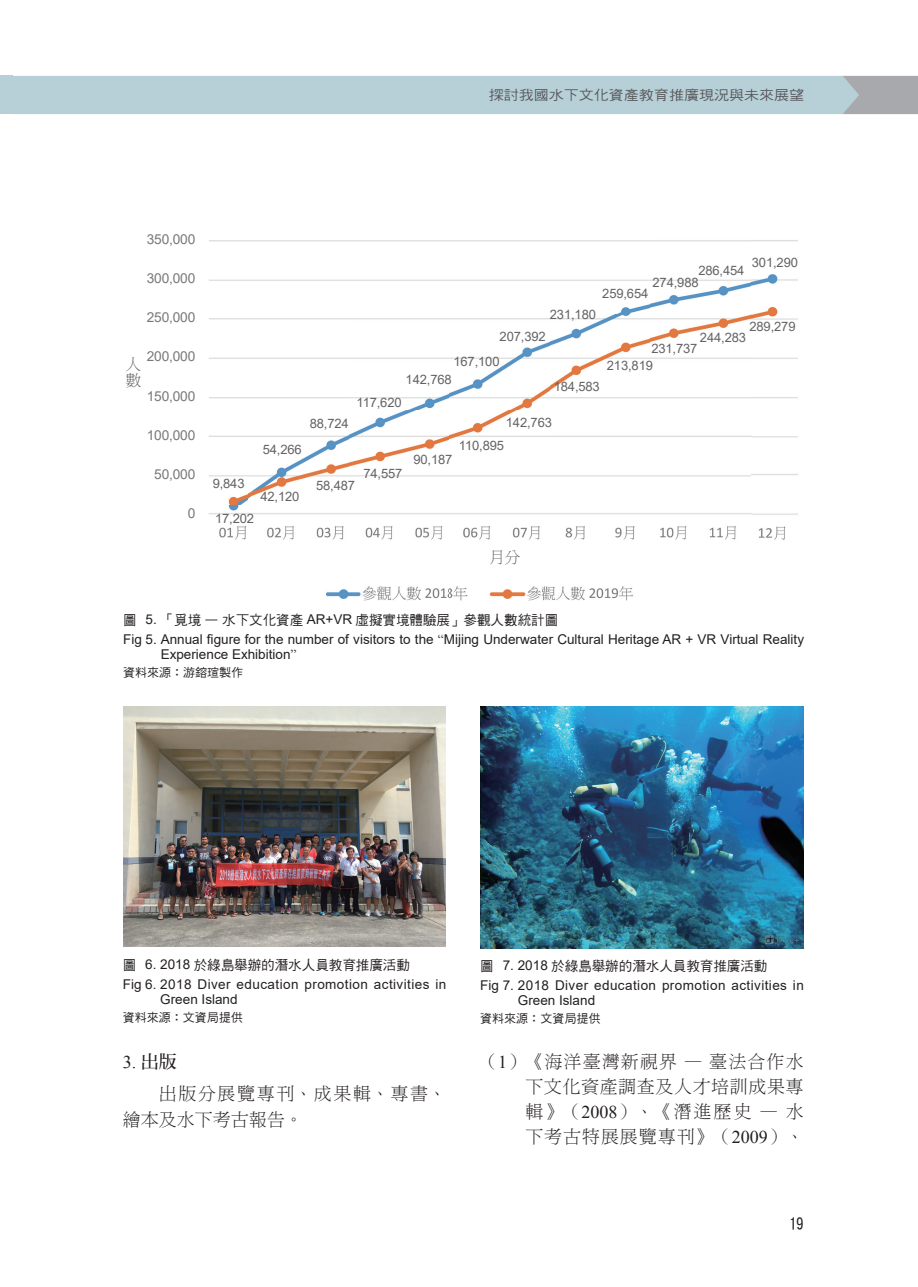
<style>
.page{position:relative;width:918px;height:1287px;background:#fff}
.page>*{position:absolute;margin:0;border:0;box-sizing:border-box;transform-origin:0 0}
.t1{font:18px/25px "DF Ming Std W3";letter-spacing:.05em;color:#231f20;text-align:justify}
.t2{font:18px/25.5px "DF Ming Std W3";letter-spacing:.085em;color:#231f20}
.t3{font:18px "Times Ext Roman";color:#231f20}
.t4{font:15.9px/15.9px "DF Ming Std W3";color:#636366}
.t5{font:15px "DF Li Hei Md WIN BF";color:#231f20}
.t6{font:13.65px "Arial";letter-spacing:-.01em;color:#76787b}
.t7{font:13.5px/15px "Arial";color:#231f20}
.t8{font:13.5px/15px "Arial";letter-spacing:.03em;color:#231f20}
.t9{font:13.5px "DF Hei Md HKP BF";color:#231f20}
.t10{font:13.5px "DF Hei Md HKP BF";color:#57585a;scale:1.11 1}
.t11{font:12.9px/17.1px "Arial";letter-spacing:-.01em;color:#636366}
.t12{font:12px "DF Hei Md HKP BF";color:#231f20}
.s1{font-family:"Arial"}
.s2{font-family:"Times Ext Roman"}
.s3{font-family:"DF Ming Std W7"}
</style>
<div class="page">
<div style="left:0;top:76px;width:12px;height:38px;background:#b7d0d8"></div>
<svg style="left:12px;top:76px;width:905px;height:38px"></svg>
<img style="left:480px;top:706px;width:323px;height:242px">
<img style="left:124px;top:706px;width:321px;height:241px">
<img style="left:209px;top:240px;width:589px;height:361px">
<p class="t10" style="left:488px;top:88px;width:285px">探討我國水下文化資產教育推廣現況與未來展望</p>
<p class="t6" style="left:147px;top:229px;width:50px">350,000</p>
<p class="t6" style="left:147px;top:269px;width:50px">300,000</p>
<p class="t6" style="left:147px;top:308px;width:50px">250,000</p>
<p class="t6" style="left:147px;top:347px;width:50px">200,000</p>
<p class="t6" style="left:147px;top:386px;width:50px">150,000</p>
<p class="t6" style="left:147px;top:426px;width:50px">100,000</p>
<p class="t6" style="left:154px;top:465px;width:43px">50,000</p>
<p class="t6" style="left:188px;top:504px;width:9px">0</p>
<p class="t4" style="left:125px;top:356px;width:17px">人數</p>
<p class="t11" style="left:212px;top:474px;width:33px">9,843</p>
<p class="t11" style="left:262px;top:441px;width:41px">54,266</p>
<p class="t11" style="left:260px;top:488px;width:41px">42,120</p>
<p class="t11" style="left:215px;top:510px;width:41px">17,202</p>
<p class="t11" style="left:698px;top:262px;width:48px">286,454</p>
<p class="t11" style="left:652px;top:274px;width:48px">274,988</p>
<p class="t11" style="left:602px;top:285px;width:48px">259,654</p>
<p class="t11" style="left:751px;top:254px;width:48px">301,290</p>
<p class="t11" style="left:549px;top:306px;width:48px">231,180</p>
<p class="t11" style="left:499px;top:328px;width:48px">207,392</p>
<p class="t11" style="left:453px;top:353px;width:48px">167,100</p>
<p class="t11" style="left:749px;top:318px;width:48px">289,279</p>
<p class="t11" style="left:699px;top:329px;width:48px">244,283</p>
<p class="t11" style="left:606px;top:340px;width:92px;text-indent:44px">231,737<br>213,819</p>
<p class="t11" style="left:405px;top:371px;width:48px">142,768</p>
<p class="t11" style="left:309px;top:415px;width:41px">88,724</p>
<p class="t11" style="left:356px;top:394px;width:47px">117,620</p>
<p class="t11" style="left:316px;top:476px;width:41px">58,487</p>
<p class="t11" style="left:363px;top:465px;width:41px">74,557</p>
<p class="t11" style="left:413px;top:451px;width:41px">90,187</p>
<p class="t11" style="left:553px;top:378px;width:48px">184,583</p>
<p class="t11" style="left:505px;top:414px;width:48px">142,763</p>
<p class="t11" style="left:458px;top:437px;width:47px">110,895</p>
<p class="t4" style="left:489px;top:549px;width:33px">月分</p>
<p class="t9" style="left:123px;top:613px;width:436px">圖 <span class="s1">5.</span> 「覓境 — 水下文化資產 <span class="s1">AR+VR</span> 虛擬實境體驗展」參觀人數統計圖</p>
<p class="t7" style="left:161px;top:632px;width:644px;text-indent:-38px">Fig 5. Annual figure for the number of visitors to the <span class="s2">“</span>Mijing Underwater Cultural Heritage AR + VR Virtual Reality<br>Experience Exhibition<span class="s2">”</span></p>
<p class="t12" style="left:123px;top:667px;width:121px">資料來源：游鎔瑄製作</p>
<p class="t9" style="left:123px;top:958px;width:288px">圖 <span class="s1">6. 2018</span> 於綠島舉辦的潛水人員教育推廣活動</p>
<p class="t8" style="left:160px;top:977px;width:287px;text-indent:-38px">Fig 6. 2018 Diver education promotion activities in<br>Green Island</p>
<p class="t12" style="left:123px;top:1012px;width:121px">資料來源：文資局提供</p>
<h1 class="t3" style="left:123px;top:1050px;width:55px">3. <span class="s3">出版</span></h1>
<h1 class="t2" style="left:123px;top:1081px;width:325px;text-indent:36px">出版分展覽專刊、成果輯、專書、繪本及水下考古報告。</h1>
<p class="t9" style="left:480px;top:959px;width:288px">圖 <span class="s1">7. 2018</span> 於綠島舉辦的潛水人員教育推廣活動</p>
<p class="t8" style="left:517px;top:978px;width:287px;text-indent:-38px">Fig 7. 2018 Diver education promotion activities in<br>Green Island</p>
<p class="t12" style="left:480px;top:1013px;width:121px">資料來源：文資局提供</p>
<h1 class="t1" style="left:525px;top:1049px;width:280px;text-indent:-45px">（<span class="s2">1</span>）《海洋臺灣新視界 — 臺法合作水下文化資產調查及人才培訓成果專輯》（<span class="s2">2008</span>）、《潛進歷史 — 水下考古特展展覽專刊》（<span class="s2">2009</span>）、</h1>
<p class="t5" style="left:788px;top:1216px;width:16px">19</p>
</div>
